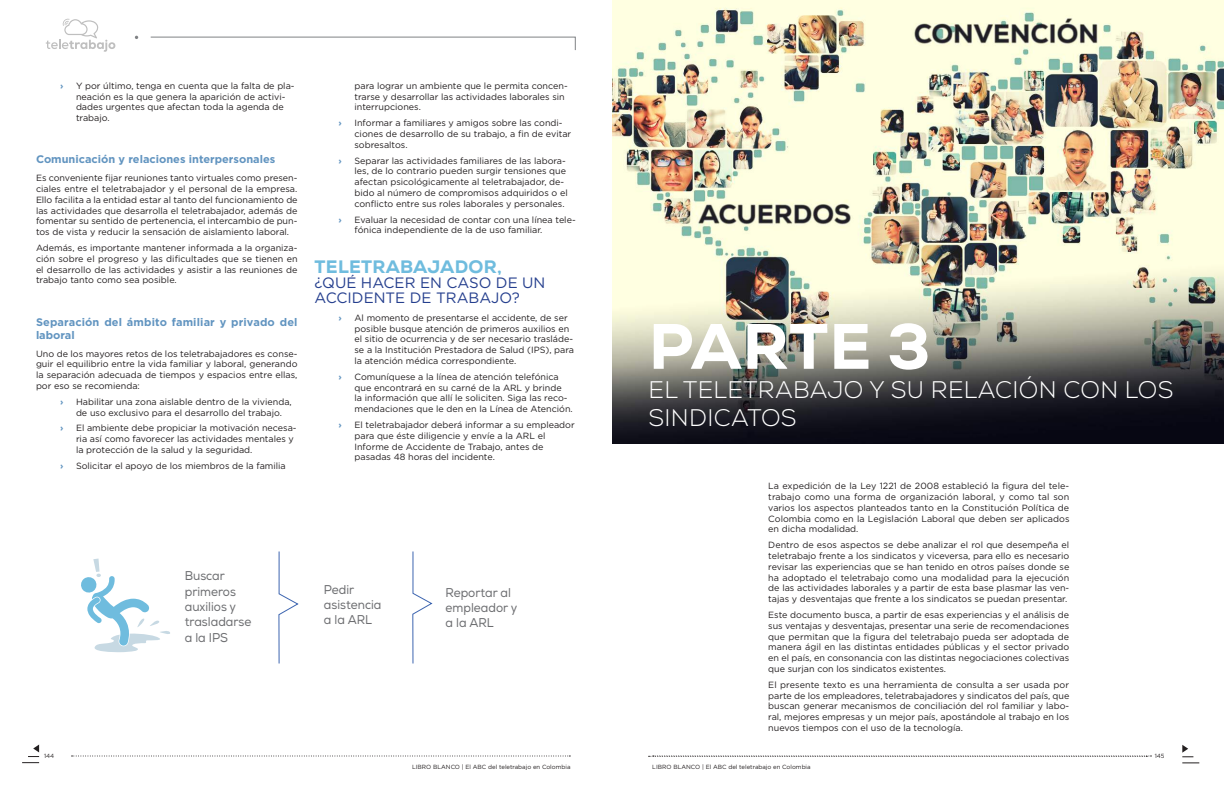
<style>
.page{position:relative;width:1224px;height:792px;background:#fff}
.page>*{position:absolute;margin:0;border:0;box-sizing:border-box;transform-origin:0 0}
.t1{font:800 64px "Nexa";letter-spacing:.01em;color:#fff}
.t2{font:300 24px/28.8px "Nexa";letter-spacing:.015em;color:#fff}
.t3{font:800 18px "Nexa";letter-spacing:.015em;color:#6fbcde}
.t4{font:15px/15px "Gotham";color:#253f8e}
.t5{font:12.7px/15.3px "Nexa";color:#6c6d70;scale:.93 1}
.t6{font:700 11px/13.2px "Gotham";color:#6194c0}
.t7{font:9px/10.8px "Gotham";color:#231f20}
.t8{font:700 9px "Gotham";color:#6194c0}
.t9{font:6px "Gotham";color:#231f20}
</style>
<div class="page">
<svg style="left:46px;top:19px;width:69px;height:33px"></svg>
<svg style="left:150px;top:36px;width:426px;height:14px"></svg>
<svg style="left:72px;top:756px;width:498px;height:1px"></svg>
<svg style="left:649px;top:756px;width:502px;height:1px"></svg>
<svg style="left:22px;top:745px;width:17px;height:18px"></svg>
<svg style="left:1182px;top:745px;width:17px;height:18px"></svg>
<svg style="left:278px;top:551px;width:21px;height:113px"></svg>
<svg style="left:412px;top:551px;width:21px;height:113px"></svg>
<svg style="left:81px;top:559px;width:89px;height:93px"></svg>
<img style="left:612px;top:0;width:612px;height:444px">
<p class="t8" style="left:60px;top:80px;width:5px">›</p>
<p class="t7" style="left:76px;top:80px;width:220px">Y por último, tenga en cuenta que la falta de pla&shy;neación es la que genera la aparición de activi&shy;dades urgentes que afectan toda la agenda de trabajo.</p>
<p class="t6" style="left:36px;top:153px;width:241px">Comunicación y relaciones interpersonales</p>
<p class="t7" style="left:36px;top:172px;width:263px;text-align:justify">Es conveniente fijar reuniones tanto virtuales como presen&shy;ciales entre el teletrabajador y el personal de la empresa.<br>Ello facilita a la entidad estar al tanto del funcionamiento de las actividades que desarrolla el teletrabajador, además de fomentar su sentido de pertenencia, el intercambio de pun&shy;tos de vista y reducir la sensación de aislamiento laboral.</p>
<p class="t7" style="left:36px;top:242px;width:263px;text-align:justify">Además, es importante mantener informada a la organiza&shy;ción sobre el progreso y las dificultades que se tienen en el desarrollo de las actividades y asistir a las reuniones de trabajo tanto como sea posible.</p>
<p class="t6" style="left:36px;top:315px;width:263px">Separación del ámbito familiar y privado del laboral</p>
<p class="t7" style="left:36px;top:348px;width:263px;text-align:justify">Uno de los mayores retos de los teletrabajadores es conse&shy;guir el equilibrio entre la vida familiar y laboral, generando la separación adecuada de tiempos y espacios entre ellas, por eso se recomienda:</p>
<p class="t8" style="left:60px;top:396px;width:5px">›</p>
<p class="t7" style="left:76px;top:396px;width:217px">Habilitar una zona aislable dentro de la vivienda, de uso exclusivo para el desarrollo del trabajo.</p>
<p class="t8" style="left:60px;top:422px;width:5px">›</p>
<p class="t7" style="left:76px;top:423px;width:222px">El ambiente debe propiciar la motivación necesa&shy;ria así como favorecer las actividades mentales y la protección de la salud y la seguridad.</p>
<p class="t8" style="left:60px;top:460px;width:5px">›</p>
<p class="t7" style="left:76px;top:460px;width:211px">Solicitar el apoyo de los miembros de la familia</p>
<p class="t9" style="left:44px;top:752px;width:12px">144</p>
<h3 class="t5" style="left:185px;top:569px;width:73px">Buscar primeros auxilios y trasladarse a la IPS</h3>
<p class="t7" style="left:354px;top:80px;width:215px">para lograr un ambiente que le permita concen&shy;trarse y desarrollar las actividades laborales sin interrupciones.</p>
<p class="t8" style="left:338px;top:117px;width:5px">›</p>
<p class="t7" style="left:354px;top:117px;width:218px">Informar a familiares y amigos sobre las condi&shy;ciones de desarrollo de su trabajo, a fin de evitar sobresaltos.</p>
<p class="t8" style="left:338px;top:154px;width:5px">›</p>
<p class="t7" style="left:354px;top:155px;width:215px">Separar las actividades familiares de las labora&shy;les, de lo contrario pueden surgir tensiones que afectan psicológicamente al teletrabajador, de&shy;bido al número de compromisos adquiridos o el conflicto entre sus roles laborales y personales.</p>
<p class="t8" style="left:338px;top:213px;width:5px">›</p>
<p class="t7" style="left:354px;top:214px;width:223px">Evaluar la necesidad de contar con una línea tele&shy;fónica independiente de la de uso familiar.</p>
<h3 class="t3" style="left:315px;top:255px;width:189px">TELETRABAJADOR,</h3>
<h3 class="t4" style="left:314px;top:275px;width:233px">¿QUÉ HACER EN CASO DE UN<br>ACCIDENTE DE TRABAJO?</h3>
<p class="t8" style="left:338px;top:312px;width:5px">›</p>
<p class="t7" style="left:354px;top:312px;width:221px">Al momento de presentarse el accidente, de ser posible busque atención de primeros auxilios en el sitio de ocurrencia y de ser necesario trasláde&shy;se a la Institución Prestadora de Salud (IPS), para la atención médica correspondiente.</p>
<p class="t8" style="left:338px;top:371px;width:5px">›</p>
<p class="t7" style="left:354px;top:371px;width:220px">Comuníquese a la línea de atención telefónica que encontrará en su carné de la ARL y brinde<br>la información que allí le soliciten. Siga las reco&shy;mendaciones que le den en la Línea de Atención.</p>
<p class="t8" style="left:338px;top:419px;width:5px">›</p>
<p class="t7" style="left:354px;top:419px;width:222px">El teletrabajador deberá informar a su empleador para que éste diligencie y envíe a la ARL el Informe de Accidente de Trabajo, antes de pasadas 48 horas del incidente.</p>
<h3 class="t5" style="left:324px;top:582px;width:63px">Pedir asistencia a la ARL</h3>
<h3 class="t5" style="left:446px;top:585px;width:79px">Reportar al empleador y a la ARL</h3>
<h1 class="t1" style="left:649px;top:306px;width:283px">PARTE 3</h1>
<h2 class="t2" style="left:648px;top:376px;width:527px">EL TELETRABAJO Y SU RELACIÓN CON LOS<br>SINDICATOS</h2>
<p class="t7" style="left:768px;top:480px;width:303px;text-align:justify">La expedición de la Ley 1221 de 2008 estableció la figura del tele&shy;trabajo como una forma de organización laboral, y como tal son varios los aspectos planteados tanto en la Constitución Política de Colombia como en la Legislación Laboral que deben ser aplicados en dicha modalidad.</p>
<p class="t7" style="left:768px;top:539px;width:303px;text-align:justify">Dentro de esos aspectos se debe analizar el rol que desempeña el teletrabajo frente a los sindicatos y viceversa, para ello es necesario revisar las experiencias que se han tenido en otros países donde se ha adoptado el teletrabajo como una modalidad para la ejecución de las actividades laborales y a partir de esta base plasmar las ven&shy;tajas y desventajas que frente a los sindicatos se puedan presentar.</p>
<p class="t7" style="left:768px;top:609px;width:303px;text-align:justify">Este documento busca, a partir de esas experiencias y el análisis de sus ventajas y desventajas, presentar una serie de recomendaciones que permitan que la figura del teletrabajo pueda ser adoptada de manera ágil en las distintas entidades públicas y el sector privado en el país, en consonancia con las distintas negociaciones colectivas que surjan con los sindicatos existentes.</p>
<p class="t7" style="left:768px;top:679px;width:303px;text-align:justify">El presente texto es una herramienta de consulta a ser usada por parte de los empleadores, teletrabajadores y sindicatos del país, que buscan generar mecanismos de conciliación del rol familiar y labo&shy;ral, mejores empresas y un mejor país, apostándole al trabajo en los nuevos tiempos con el uso de la tecnología.</p>
<p class="t9" style="left:1155px;top:752px;width:11px">145</p>
<p class="t9" style="left:412px;top:763px;width:160px">LIBRO BLANCO | El ABC del teletrabajo en Colombia</p>
<p class="t9" style="left:652px;top:763px;width:160px">LIBRO BLANCO | El ABC del teletrabajo en Colombia</p>
</div>
